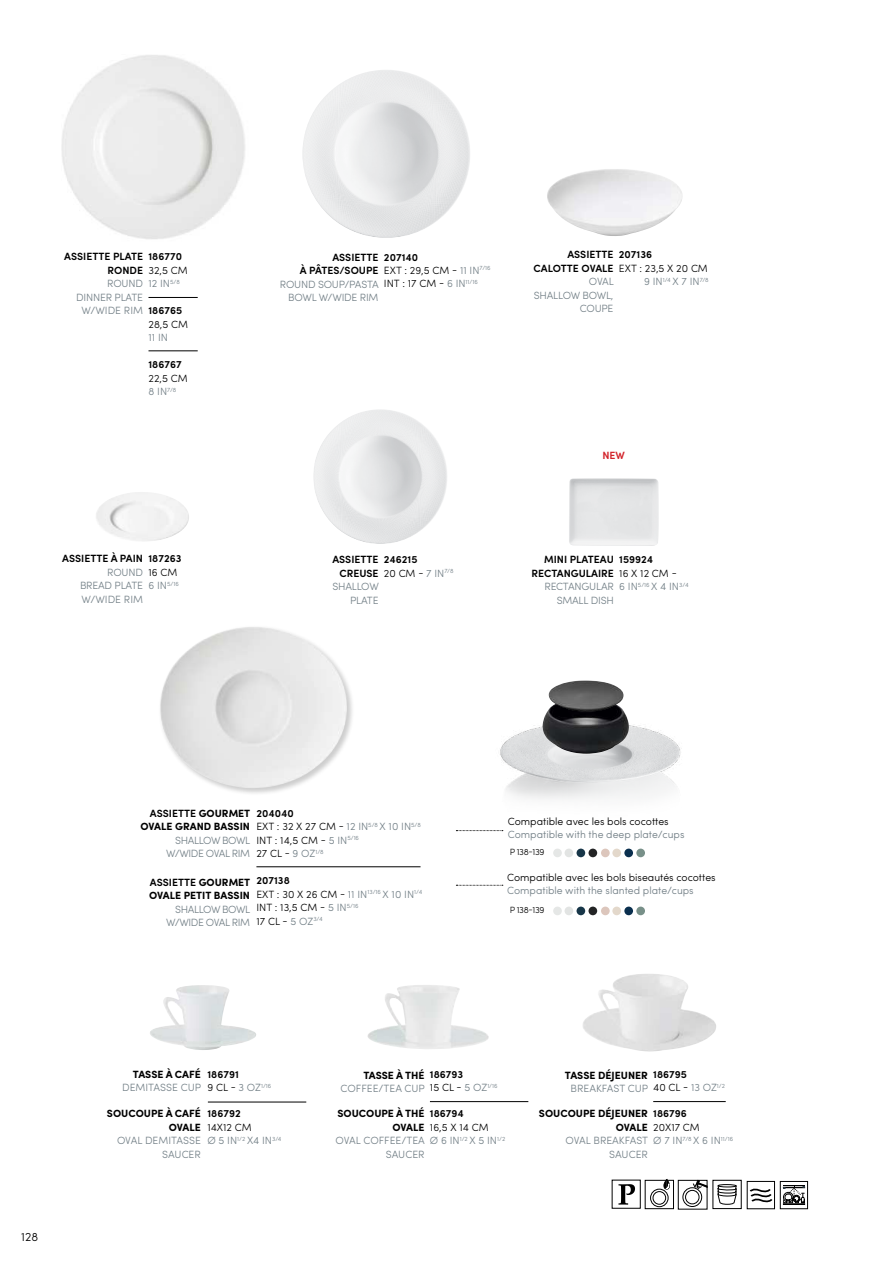
<style>
.page{position:relative;width:893px;height:1263px;background:#fff}
.page>*{position:absolute;margin:0;border:0;box-sizing:border-box;transform-origin:0 0}
.t1{font:300 12px "Sofia Pro";color:#000}
.t2{font:300 10.5px/13.5px "Sofia Pro";color:#000}
.t3{font:600 10.5px/13.5px "Sofia Pro";color:#000;text-align:right}
.t4{font:300 10.5px/13.5px "Sofia Pro";letter-spacing:-.02em;color:#727f86;text-align:right}
.t5{font:700 10.5px/13.5px "Sofia Pro";color:#000;text-align:right}
.t6{font:300 10.5px/13.5px "Sofia Pro";color:#727f86;text-align:right}
.t7{font:300 10.5px/13.5px "Sofia Pro";letter-spacing:-.04em;color:#727f86;text-align:right}
.t8{font:600 10.5px "Sofia Pro";color:#d2232a}
.t9{font:300 9px "Sofia Pro";letter-spacing:-.04em;color:#000}
.t10{font:300 6.15px "Sofia Pro";color:#727f86}
.s1{color:#727f86}
.s2{font-size:10.5px}
.s3{font-weight:600}
.s4{font-weight:300}
.s5{font-weight:300;color:#727f86}
.s6{color:#000}
</style>
<div class="page">
<hr style="left:256px;top:866px;width:165px;height:1px;background:#000">
<img style="left:500px;top:725px;width:182px;height:75px">
<img style="left:542px;top:712px;width:87px;height:42px">
<img style="left:547px;top:680px;width:77px;height:32px">
<svg style="left:456px;top:830px;width:47px;height:1px"></svg>
<svg style="left:456px;top:885px;width:47px;height:1px"></svg>
<img style="left:302px;top:70px;width:168px;height:168px">
<img style="left:313px;top:409px;width:134px;height:135px">
<img style="left:569px;top:478px;width:89px;height:68px">
<img style="left:547px;top:169px;width:136px;height:67px">
<img style="left:96px;top:492px;width:93px;height:49px">
<div style="left:158px;top:625px;width:197px;height:171px;background:#000;opacity:.2"></div>
<img style="left:160px;top:627px;width:187px;height:161px">
<img style="left:61px;top:55px;width:184px;height:184px">
<hr style="left:148px;top:297px;width:50px;height:1px;background:#000">
<hr style="left:148px;top:351px;width:50px;height:1px;background:#000">
<div style="left:780px;top:1181px;width:28px;height:28px;border:1px solid #000"></div>
<svg style="left:783px;top:1185px;width:22px;height:20px"></svg>
<div style="left:747px;top:1181px;width:28px;height:28px;border:1px solid #000"></div>
<svg style="left:749px;top:1187px;width:25px;height:18px"></svg>
<div style="left:718px;top:1184px;width:19px;height:3px;border:1px solid #000;border-radius:50%"></div>
<svg style="left:717px;top:1185px;width:20px;height:20px"></svg>
<div style="left:713px;top:1180px;width:28px;height:29px;border:1px solid #000"></div>
<svg style="left:618px;top:1184px;width:17px;height:21px"></svg>
<div style="left:683px;top:1187px;width:19px;height:20px;border:1px solid #000;border-radius:50%"></div>
<div style="left:685px;top:1190px;width:14px;height:14px;border:1px solid #000;border-radius:50%"></div>
<svg style="left:693px;top:1182px;width:12px;height:7px"></svg>
<div style="left:678px;top:1180px;width:29px;height:29px;border:1px solid #000"></div>
<div style="left:650px;top:1189px;width:18px;height:18px;border:1px solid #000;border-radius:50%"></div>
<div style="left:653px;top:1191px;width:13px;height:13px;border:1px solid #000;border-radius:50%"></div>
<div style="left:645px;top:1180px;width:29px;height:29px;border:1px solid #000"></div>
<svg style="left:664px;top:1179px;width:6px;height:10px"></svg>
<hr style="left:208px;top:1102px;width:98px;height:1px;background:#000">
<hr style="left:430px;top:1101px;width:98px;height:1px;background:#000">
<hr style="left:653px;top:1101px;width:73px;height:1px;background:#000">
<img style="left:150px;top:985px;width:106px;height:65px">
<img style="left:367px;top:985px;width:122px;height:64px">
<img style="left:583px;top:974px;width:133px;height:77px">
<div style="left:553px;top:848px;width:9px;height:9px;background:#e5e7e6;border-radius:50%"></div>
<div style="left:565px;top:848px;width:8px;height:9px;background:#e2e4e3;border-radius:50%"></div>
<div style="left:576px;top:848px;width:9px;height:9px;background:#173648;border-radius:50%"></div>
<div style="left:588px;top:848px;width:9px;height:9px;background:#232425;border-radius:50%"></div>
<div style="left:601px;top:848px;width:9px;height:9px;background:#dcc6bc;border-radius:50%"></div>
<div style="left:612px;top:848px;width:9px;height:9px;background:#e3d8cb;border-radius:50%"></div>
<div style="left:624px;top:848px;width:9px;height:9px;background:#0a2f4e;border-radius:50%"></div>
<div style="left:636px;top:848px;width:9px;height:9px;background:#789089;border-radius:50%"></div>
<div style="left:553px;top:906px;width:9px;height:9px;background:#e5e7e6;border-radius:50%"></div>
<div style="left:565px;top:906px;width:8px;height:9px;background:#e2e4e3;border-radius:50%"></div>
<div style="left:576px;top:906px;width:9px;height:9px;background:#173648;border-radius:50%"></div>
<div style="left:588px;top:906px;width:9px;height:9px;background:#232425;border-radius:50%"></div>
<div style="left:601px;top:906px;width:9px;height:9px;background:#dcc6bc;border-radius:50%"></div>
<div style="left:612px;top:906px;width:9px;height:9px;background:#e3d8cb;border-radius:50%"></div>
<div style="left:624px;top:906px;width:9px;height:9px;background:#0a2f4e;border-radius:50%"></div>
<div style="left:636px;top:906px;width:9px;height:9px;background:#789089;border-radius:50%"></div>
<p class="t3" style="left:64px;top:250px;width:80px">ASSIETTE PLATE<br>RONDE</p>
<p class="t4" style="left:76px;top:277px;width:68px">ROUND<br>DINNER PLATE<br>W/WIDE RIM</p>
<p class="t3" style="left:148px;top:250px;width:35px">186770</p>
<p class="t2" style="left:148px;top:264px;width:41px">32,5 CM<br><span class="s1">12 IN</span><sup>5/8</sup></p>
<p class="t3" style="left:148px;top:304px;width:35px">186765</p>
<p class="t2" style="left:148px;top:318px;width:41px">28,5 CM</p>
<p class="t4" style="left:148px;top:331px;width:21px">11 IN</p>
<p class="t3" style="left:148px;top:358px;width:35px">186767</p>
<p class="t2" style="left:148px;top:372px;width:41px">22,5 CM<br><span class="s1">8 IN</span><sup>7/8</sup></p>
<p class="t3" style="left:62px;top:552px;width:82px">ASSIETTE À PAIN</p>
<p class="t4" style="left:80px;top:565px;width:65px;text-align:justify;text-indent:27px">ROUND BREAD PLATE W/WIDE RIM</p>
<p class="t3" style="left:148px;top:552px;width:35px">187263</p>
<p class="t2" style="left:148px;top:565px;width:30px">16 CM</p>
<p class="t10" style="left:148px;top:580px;width:32px"><span class="s2">6 IN</span>5/16</p>
<p class="t3" style="left:300px;top:250px;width:80px">ASSIETTE<br>À PÂTES/SOUPE</p>
<p class="t4" style="left:280px;top:277px;width:101px">ROUND SOUP/PASTA<br>BOWL W/WIDE RIM</p>
<p class="t2" style="left:384px;top:250px;width:108px"><span class="s3">207140<br></span>EXT : 29,5 CM - <span class="s1">11 IN</span><sup>7/16<br></sup>INT : 17 CM - <span class="s1">6 IN</span><sup>11/16</sup></p>
<p class="t3" style="left:534px;top:248px;width:81px">ASSIETTE<br>CALOTTE OVALE</p>
<p class="t4" style="left:534px;top:275px;width:82px">OVAL<br>SHALLOW BOWL,<br>COUPE</p>
<p class="t3" style="left:619px;top:248px;width:35px">207136</p>
<p class="t2" style="left:619px;top:262px;width:91px;text-align:right">EXT : 23,5 X 20 CM<br><span class="s1">9 IN</span><sup>1/4</sup> <span class="s1">X 7 IN</span><sup>7/8</sup></p>
<p class="t8" style="left:602px;top:449px;width:24px">NEW</p>
<p class="t3" style="left:332px;top:553px;width:48px">ASSIETTE<br>CREUSE</p>
<p class="t4" style="left:332px;top:580px;width:48px">SHALLOW<br>PLATE</p>
<p class="t3" style="left:532px;top:553px;width:84px">MINI PLATEAU<br>RECTANGULAIRE</p>
<p class="t4" style="left:544px;top:580px;width:71px">RECTANGULAR<br>SMALL DISH</p>
<p class="t3" style="left:384px;top:553px;width:71px;text-align:left">246215<br><span class="s4">20 CM -</span> <span class="s5">7 IN</span><sup>7/8</sup></p>
<p class="t3" style="left:619px;top:553px;width:35px">159924</p>
<p class="t2" style="left:619px;top:566px;width:71px">16 X 12 CM -<br><span class="s1">6 IN</span><sup>5/16</sup> <span class="s1">X 4 IN</span><sup>3/4</sup></p>
<p class="t1" style="left:21px;top:1231px;width:18px">128</p>
<p class="t5" style="left:141px;top:806px;width:111px"><span class="s3">ASSIETTE</span> GOURMET<br>OVALE GRAND BASSIN</p>
<p class="t7" style="left:166px;top:833px;width:86px">SHALLOW BOWL<br>W/WIDE OVAL RIM</p>
<p class="t5" style="left:149px;top:875px;width:103px;text-align:left"><span class="s3">ASSIETTE</span> GOURMET<br>OVALE PETIT BASSIN</p>
<p class="t7" style="left:166px;top:902px;width:86px">SHALLOW BOWL<br>W/WIDE OVAL RIM</p>
<p class="t2" style="left:256px;top:806px;width:166px"><span class="s3">204040<br></span>EXT : 32 X 27 CM - <span class="s1">12 IN</span><sup>5/8</sup> <span class="s1">X 10 IN</span><sup>5/8<br></sup>INT : 14,5 CM - <span class="s1">5 IN</span><sup>5/16<br></sup>27 CL - <span class="s1">9 OZ</span><sup>1/8</sup></p>
<p class="t2" style="left:256px;top:874px;width:167px"><span class="s3">207138<br></span>EXT : 30 X 26 CM - <span class="s1">11 IN</span><sup>13/16</sup> <span class="s1">X 10 IN</span><sup>1/4<br></sup>INT : 13,5 CM - <span class="s1">5 IN</span><sup>5/16<br></sup>17 CL - <span class="s1">5 OZ</span><sup>3/4</sup></p>
<p class="t2" style="left:508px;top:814px;width:162px">Compatible avec les bols cocottes</p>
<p class="t4" style="left:508px;top:828px;width:178px">Compatible with the deep plate/cups</p>
<p class="t2" style="left:507px;top:871px;width:210px">Compatible avec les bols biseautés cocottes</p>
<p class="t4" style="left:507px;top:884px;width:188px">Compatible with the slanted plate/cups</p>
<p class="t9" style="left:510px;top:847px;width:36px">P 138-139</p>
<p class="t9" style="left:510px;top:905px;width:36px">P 138-139</p>
<p class="t5" style="left:133px;top:1067px;width:69px">TASSE À CAFÉ</p>
<p class="t6" style="left:122px;top:1081px;width:81px">DEMITASSE CUP</p>
<p class="t3" style="left:207px;top:1067px;width:65px;text-align:left">186791<br><span class="s4">9 CL -</span> <span class="s5">3 OZ</span><sup>1/16</sup></p>
<p class="t3" style="left:207px;top:1107px;width:35px">186792</p>
<p class="t6" style="left:207px;top:1120px;width:76px;text-align:left"><span class="s6">14X12 CM<br></span>Ø 5 IN<sup>1/2</sup> X4 IN<sup>3/4</sup></p>
<p class="t5" style="left:107px;top:1107px;width:96px">SOUCOUPE À CAFÉ<br>OVALE</p>
<p class="t6" style="left:117px;top:1134px;width:85px">OVAL DEMITASSE<br>SAUCER</p>
<p class="t5" style="left:363px;top:1068px;width:63px">TASSE À THÉ</p>
<p class="t6" style="left:340px;top:1082px;width:86px">COFFEE/TEA CUP</p>
<p class="t3" style="left:430px;top:1067px;width:69px;text-align:left">186793<br><span class="s4">15 CL -</span> <span class="s5">5 OZ</span><sup>1/16</sup></p>
<p class="t3" style="left:430px;top:1107px;width:35px">186794</p>
<p class="t2" style="left:430px;top:1120px;width:77px">16,5 X 14 CM<br><span class="s1">Ø 6 IN</span><sup>1/2</sup> <span class="s1">X 5 IN</span><sup>1/2</sup></p>
<p class="t5" style="left:337px;top:1107px;width:89px">SOUCOUPE À THÉ<br>OVALE</p>
<p class="t6" style="left:335px;top:1134px;width:91px">OVAL COFFEE/TEA<br>SAUCER</p>
<p class="t5" style="left:565px;top:1068px;width:85px">TASSE DÉJEUNER</p>
<p class="t6" style="left:571px;top:1082px;width:79px">BREAKFAST CUP</p>
<p class="t3" style="left:653px;top:1067px;width:73px;text-align:left">186795<br><span class="s4">40 CL -</span> <span class="s5">13 OZ</span><sup>1/2</sup></p>
<p class="t3" style="left:653px;top:1107px;width:35px">186796</p>
<p class="t6" style="left:653px;top:1120px;width:81px;text-align:left"><span class="s6">20X17 CM<br></span>Ø 7 IN<sup>7/8</sup> X 6 IN<sup>11/16</sup></p>
<p class="t5" style="left:539px;top:1107px;width:111px">SOUCOUPE DÉJEUNER<br>OVALE</p>
<p class="t6" style="left:565px;top:1134px;width:84px">OVAL BREAKFAST<br>SAUCER</p>
</div>
